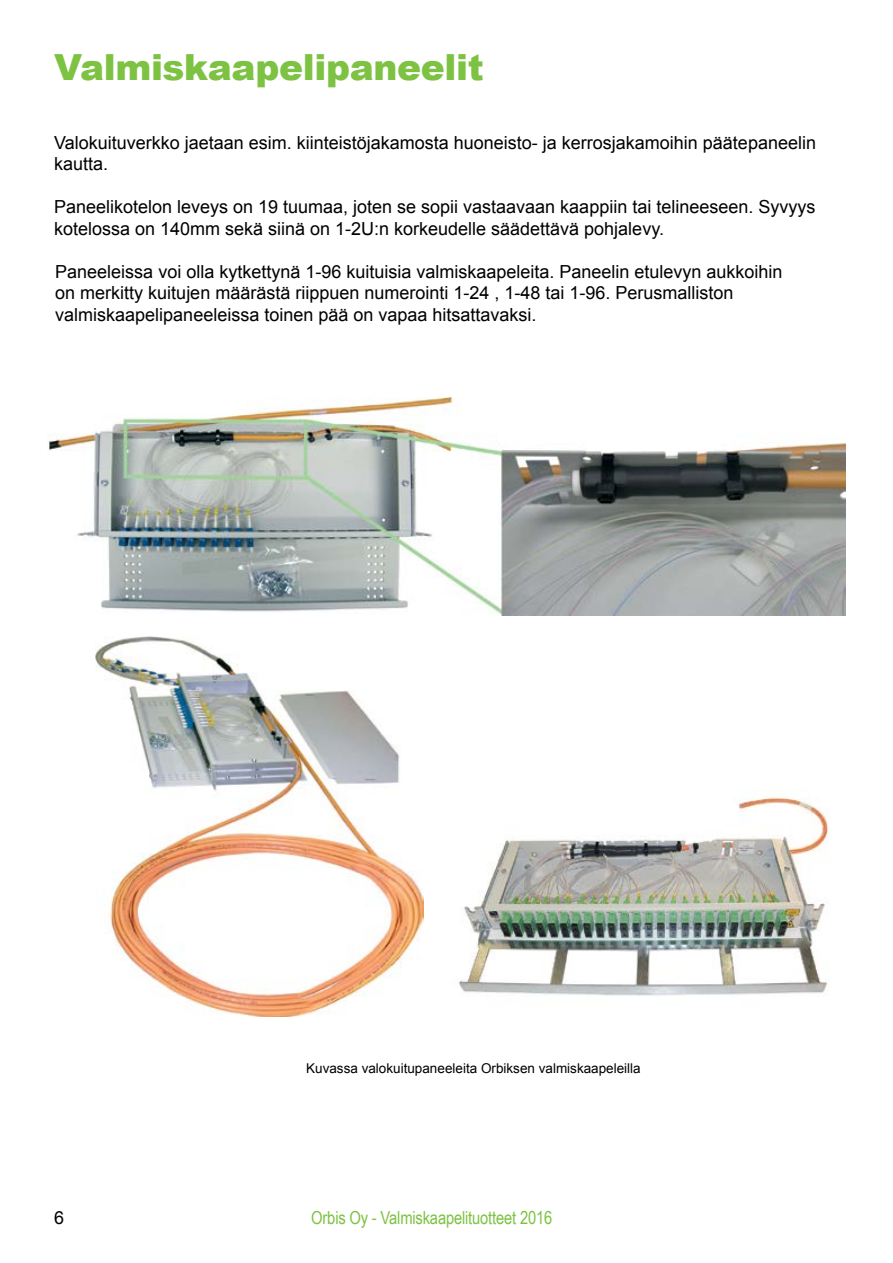
<style>
.page{position:relative;width:893px;height:1263px;background:#fff}
.page>*{position:absolute;margin:0;border:0;box-sizing:border-box;transform-origin:0 0}
.t1{font:900 36px "Arial";letter-spacing:-.01em;color:#7dc242}
.t2{font:18px/21.6px "Arial";color:#000}
.t3{font:18px "Arial Narrow";letter-spacing:-.01em;color:#7dc242}
.t4{font:13.5px "Arial";color:#000}
</style>
<div class="page">
<img style="left:458px;top:797px;width:371px;height:199px">
<img style="left:95px;top:636px;width:328px;height:380px">
<img style="left:48px;top:397px;width:797px;height:218px">
<h1 class="t1" style="left:54px;top:41px;width:431px">Valmiskaapelipaneelit</h1>
<p class="t2" style="left:54px;top:132px;width:763px">Valokuituverkko jaetaan esim. kiinteistöjakamosta huoneisto- ja kerrosjakamoihin päätepaneelin kautta.</p>
<p class="t2" style="left:54px;top:196px;width:763px">Paneelikotelon leveys on 19 tuumaa, joten se sopii vastaavaan kaappiin tai telineeseen. Syvyys kotelossa on 140mm sekä siinä on 1-2U:n korkeudelle säädettävä pohjalevy.</p>
<p class="t2" style="left:55px;top:261px;width:729px">Paneeleissa voi olla kytkettynä 1-96 kuituisia valmiskaapeleita. Paneelin etulevyn aukkoihin on merkitty kuitujen määrästä riippuen numerointi 1-24 , 1-48 tai 1-96. Perusmalliston valmiskaapelipaneeleissa toinen pää on vapaa hitsattavaksi.</p>
<p class="t4" style="left:306px;top:1059px;width:336px">Kuvassa valokuitupaneeleita Orbiksen valmiskaapeleilla</p>
<p class="t2" style="left:54px;top:1207px;width:12px">6</p>
<p class="t3" style="left:311px;top:1204px;width:243px">Orbis Oy - Valmiskaapelituotteet 2016</p>
</div>
